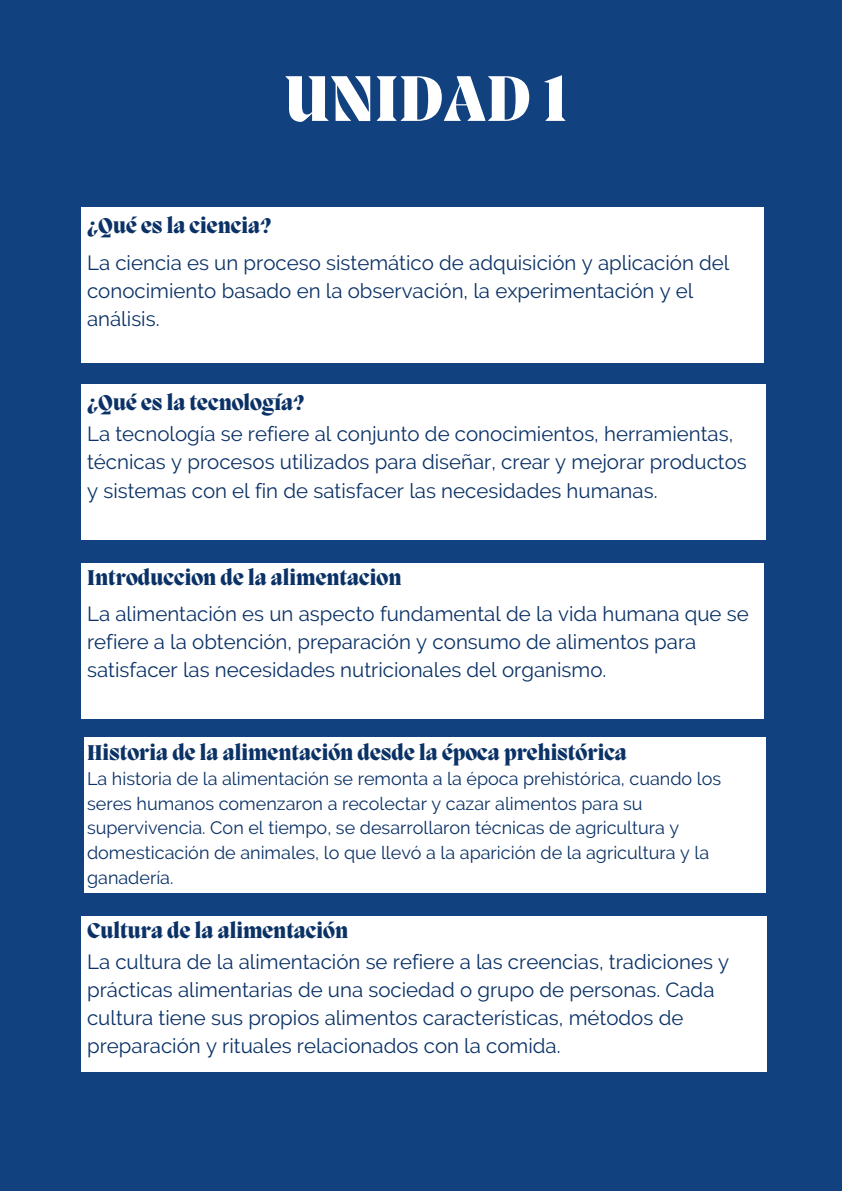
<style>
.page{position:relative;width:842px;height:1191px;background:#fff}
.page>*{position:absolute;margin:0;border:0;box-sizing:border-box;transform-origin:0 0}
.t1{font:800 66.2px "Migra";color:#fff}
.t2{font:800 21.9px "Migra";color:#0b3266}
.t3{font:20.5px/28.1px "Raleway";color:#0b3266}
.t4{font:18px/24.7px "Raleway";color:#0b3266}
</style>
<div class="page">
<div style="left:0;top:0;width:842px;height:1190px;background:#12417f"></div>
<div style="left:81px;top:207px;width:683px;height:156px;background:#fff"></div>
<div style="left:81px;top:384px;width:685px;height:155px;background:#fff"></div>
<div style="left:81px;top:563px;width:683px;height:155px;background:#fff"></div>
<div style="left:84px;top:737px;width:682px;height:156px;background:#fff"></div>
<div style="left:81px;top:916px;width:685px;height:155px;background:#fff"></div>
<p class="t1" style="left:284px;top:67px;width:284px">UNIDAD 1</p>
<p class="t2" style="left:87px;top:215px;width:186px">¿Qué es la ciencia?</p>
<p class="t3" style="left:87px;top:249px;width:644px">La ciencia es un proceso sistemático de adquisición y aplicación del conocimiento basado en la observación, la experimentación y el análisis.</p>
<p class="t2" style="left:87px;top:392px;width:219px">¿Qué es la tecnología?</p>
<p class="t3" style="left:87px;top:420px;width:661px">La tecnología se refiere al conjunto de conocimientos, herramientas, técnicas y procesos utilizados para diseñar, crear y mejorar productos y sistemas con el fin de satisfacer las necesidades humanas.</p>
<p class="t2" style="left:87px;top:566px;width:316px">Introduccion de la alimentacion</p>
<p class="t3" style="left:87px;top:599px;width:663px">La alimentación es un aspecto fundamental de la vida humana que se refiere a la obtención, preparación y consumo de alimentos para satisfacer las necesidades nutricionales del organismo.</p>
<p class="t2" style="left:87px;top:742px;width:541px">Historia de la alimentación desde la época prehistórica</p>
<p class="t4" style="left:87px;top:766px;width:636px">La historia de la alimentación se remonta a la época prehistórica, cuando los seres humanos comenzaron a recolectar y cazar alimentos para su supervivencia. Con el tiempo, se desarrollaron técnicas de agricultura y domesticación de animales, lo que llevó a la aparición de la agricultura y la ganadería.</p>
<p class="t2" style="left:87px;top:919px;width:263px">Cultura de la alimentación</p>
<p class="t3" style="left:87px;top:947px;width:644px">La cultura de la alimentación se refiere a las creencias, tradiciones y prácticas alimentarias de una sociedad o grupo de personas. Cada cultura tiene sus propios alimentos características, métodos de preparación y rituales relacionados con la comida.</p>
</div>
